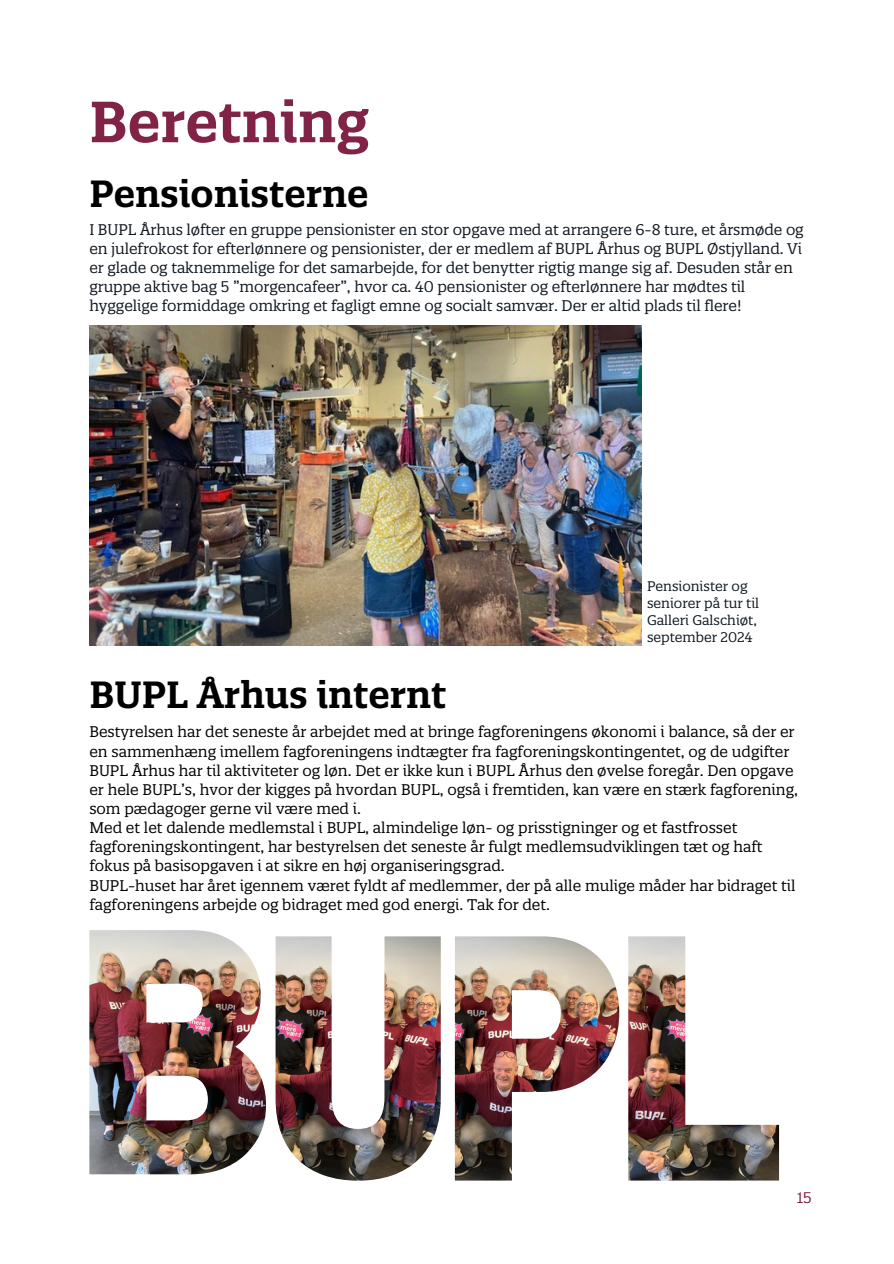
<style>
.page{position:relative;width:894px;height:1264px;background:#fff}
.page>*{position:absolute;margin:0;border:0;box-sizing:border-box;transform-origin:0 0}
.t1{font:600 56.25px "Quatro Slab";color:#802346}
.t2{font:600 36.75px "Quatro Slab";color:#000}
.t3{font:15px/19.2px "Quatro Slab";color:#000}
.t4{font:15px/19.2px "Quatro Slab";letter-spacing:-.005em;color:#101820}
.t5{font:15px "Quatro Slab";color:#802346}
.t6{font:13.5px/16.8px "Quatro Slab";color:#101820}
</style>
<div class="page">
<img style="left:89px;top:930px;width:177px;height:244px">
<img style="left:275px;top:936px;width:165px;height:244px">
<img style="left:455px;top:936px;width:164px;height:244px">
<img style="left:628px;top:936px;width:150px;height:244px">
<img style="left:89px;top:325px;width:552px;height:320px">
<p class="t1" style="left:89px;top:86px;width:281px">Beretning</p>
<p class="t2" style="left:89px;top:171px;width:280px">Pensionisterne</p>
<p class="t4" style="left:89px;top:219px;width:715px">I BUPL Århus løfter en gruppe pensionister en stor opgave med at arrangere 6-8 ture, et årsmøde og en julefrokost for efterlønnere og pensionister, der er medlem af BUPL Århus og BUPL Østjylland. Vi er glade og taknemmelige for det samarbejde, for det benytter rigtig mange sig af. Desuden står en gruppe aktive bag 5 ”morgencafeer”, hvor ca. 40 pensionister og efterlønnere har mødtes til hyggelige formiddage omkring et fagligt emne og socialt samvær. Der er altid plads til flere!</p>
<h3 class="t2" style="left:89px;top:671px;width:358px">BUPL Århus internt</h3>
<p class="t6" style="left:646px;top:578px;width:114px">Pensionister og seniorer på tur til<br>Galleri Galschiøt, september 2024</p>
<h2 class="t3" style="left:89px;top:722px;width:710px">Bestyrelsen har det seneste år arbejdet med at bringe fagforeningens økonomi i balance, så der er en sammenhæng imellem fagforeningens indtægter fra fagforeningskontingentet, og de udgifter BUPL Århus har til aktiviteter og løn. Det er ikke kun i BUPL Århus den øvelse foregår. Den opgave er hele BUPL’s, hvor der kigges på hvordan BUPL, også i fremtiden, kan være en stærk fagforening, som pædagoger gerne vil være med i.<br>Med et let dalende medlemstal i BUPL, almindelige løn- og prisstigninger og et fastfrosset fagforeningskontingent, har bestyrelsen det seneste år fulgt medlemsudviklingen tæt og haft fokus på basisopgaven i at sikre en høj organiseringsgrad.<br>BUPL-huset har året igennem været fyldt af medlemmer, der på alle mulige måder har bidraget til fagforeningens arbejde og bidraget med god energi. Tak for det.</h2>
<p class="t5" style="left:796px;top:1187px;width:16px">15</p>
</div>
